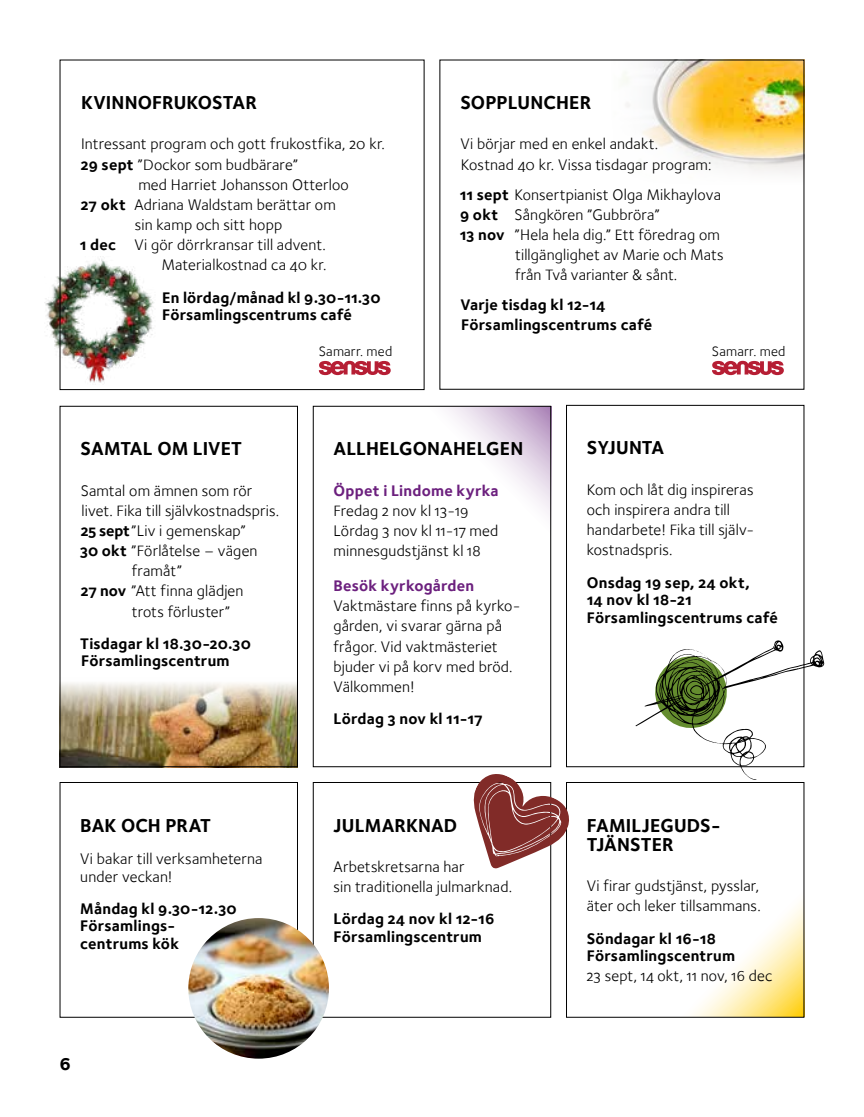
<style>
.page{position:relative;width:864px;height:1117px;background:#fff}
.page>*{position:absolute;margin:0;border:0;box-sizing:border-box;transform-origin:0 0}
.t1{font:19.25px/19.2px "Foundry Sterling Bold OSF";letter-spacing:.005em;color:#000}
.t2{font:800 17.5px "Foundry Sterling";color:#000}
.t3{font:15.75px/20.1px "Foundry Sterling Book OSF";letter-spacing:.01em;color:#000}
.t4{font:15.75px/17.5px "Foundry Sterling Bold OSF";letter-spacing:.015em;color:#000}
.t5{font:15.75px "Foundry Sterling Bold OSF";letter-spacing:.015em;color:#6c207e}
.t6{font:14px "Foundry Sterling Book OSF";letter-spacing:.015em;color:#000}
.s1{font-family:"Foundry Sterling Bold OSF"}
</style>
<div class="page">
<img style="left:44px;top:257px;width:110px;height:127px">
<svg style="left:694px;top:903px;width:108px;height:112px"></svg>
<img style="left:623px;top:62px;width:179px;height:111px">
<svg style="left:447px;top:408px;width:102px;height:106px"></svg>
<img style="left:62px;top:683px;width:234px;height:82px">
<div style="left:60px;top:406px;width:238px;height:361px;border:1px solid #000"></div>
<div style="left:566px;top:781px;width:238px;height:236px;border:1px solid #000"></div>
<svg style="left:635px;top:640px;width:188px;height:140px"></svg>
<div style="left:60px;top:781px;width:238px;height:236px;border:1px solid #000"></div>
<div style="left:566px;top:405px;width:238px;height:362px;border:1px solid #000"></div>
<div style="left:313px;top:781px;width:238px;height:236px;border:1px solid #000"></div>
<div style="left:313px;top:406px;width:238px;height:361px;border:1px solid #000"></div>
<svg style="left:469px;top:774px;width:102px;height:95px"></svg>
<img style="left:188px;top:917px;width:141px;height:141px;border-radius:70px">
<svg style="left:712px;top:361px;width:71px;height:14px"></svg>
<svg style="left:319px;top:361px;width:71px;height:14px"></svg>
<p class="t1" style="left:81px;top:93px;width:177px">KVINNOFRUKOSTAR</p>
<p class="t3" style="left:81px;top:134px;width:305px">Intressant program och gott frukostfika, 20 kr.</p>
<p class="t3" style="left:81px;top:154px;width:218px"><span class="s1">29 sept</span> ”Dockor som budbärare”</p>
<p class="t3" style="left:138px;top:174px;width:212px">med Harriet Johansson Otterloo</p>
<p class="t3" style="left:81px;top:194px;width:256px"><span class="s1">27 okt</span> Adriana Waldstam berättar om</p>
<p class="t3" style="left:135px;top:214px;width:149px">sin kamp och sitt hopp</p>
<p class="t3" style="left:80px;top:235px;width:247px"><span class="s1">1 dec</span> Vi gör dörrkransar till advent.</p>
<p class="t3" style="left:161px;top:255px;width:166px">Materialkostnad ca 40 kr.</p>
<p class="t4" style="left:162px;top:288px;width:220px">En lördag/månad kl 9.30-11.30<br>Församlingscentrums café</p>
<p class="t1" style="left:460px;top:93px;width:132px">SOPPLUNCHER</p>
<p class="t3" style="left:460px;top:134px;width:252px">Vi börjar med en enkel andakt.<br>Kostnad 40 kr. Vissa tisdagar program:</p>
<p class="t3" style="left:459px;top:184px;width:263px"><span class="s1">11 sept</span> Konsertpianist Olga Mikhaylova</p>
<p class="t3" style="left:460px;top:204px;width:201px"><span class="s1">9 okt</span> Sångkören ”Gubbröra”</p>
<p class="t3" style="left:459px;top:224px;width:261px"><span class="s1">13 nov</span> ”Hela hela dig.” Ett föredrag om</p>
<p class="t3" style="left:515px;top:245px;width:210px">tillgänglighet av Marie och Mats</p>
<p class="t3" style="left:515px;top:265px;width:163px">från Två varianter &amp; sånt.</p>
<p class="t4" style="left:460px;top:294px;width:193px;line-height:20.1px">Varje tisdag kl 12-14<br>Församlingscentrums café</p>
<p class="t1" style="left:81px;top:439px;width:163px">SAMTAL OM LIVET</p>
<p class="t3" style="left:81px;top:480px;width:173px">Samtal om ämnen som rör</p>
<p class="t3" style="left:81px;top:500px;width:199px">livet. Fika till självkostnadspris.</p>
<p class="t3" style="left:81px;top:520px;width:166px"><span class="s1">25 sept</span>”Liv i gemenskap”</p>
<p class="t3" style="left:80px;top:540px;width:179px"><span class="s1">30 okt</span> ”Förlåtelse – vägen</p>
<p class="t3" style="left:132px;top:560px;width:51px">framåt”</p>
<p class="t3" style="left:81px;top:581px;width:164px"><span class="s1">27 nov</span> ”Att finna glädjen</p>
<p class="t3" style="left:132px;top:601px;width:100px">trots förluster”</p>
<p class="t4" style="left:80px;top:634px;width:172px">Tisdagar kl 18.30-20.30<br>Församlingscentrum</p>
<p class="t6" style="left:319px;top:343px;width:75px">Samarr. med</p>
<p class="t6" style="left:711px;top:343px;width:75px">Samarr. med</p>
<p class="t1" style="left:333px;top:439px;width:191px">ALLHELGONAHELGEN</p>
<p class="t5" style="left:333px;top:481px;width:166px">Öppet i Lindome kyrka</p>
<p class="t3" style="left:333px;top:500px;width:166px">Fredag 2 nov kl 13-19<br>Lördag 3 nov kl 11-17 med minnesgudstjänst kl 18</p>
<p class="t5" style="left:333px;top:576px;width:142px">Besök kyrkogården</p>
<p class="t3" style="left:333px;top:595px;width:185px">Vaktmästare finns på kyrko&shy;gården, vi svarar gärna på frågor. Vid vaktmästeriet bjuder vi på korv med bröd.<br>Välkommen!</p>
<p class="t4" style="left:333px;top:709px;width:150px">Lördag 3 nov kl 11-17</p>
<p class="t1" style="left:586px;top:438px;width:79px">SYJUNTA</p>
<p class="t3" style="left:586px;top:479px;width:169px">Kom och låt dig inspireras och inspirera andra till handarbete! Fika till själv&shy;kostnadspris.</p>
<p class="t4" style="left:586px;top:573px;width:193px">Onsdag 19 sep, 24 okt,<br>14 nov kl 18-21<br>Församlingscentrums café</p>
<p class="t1" style="left:80px;top:815px;width:132px">BAK OCH PRAT</p>
<p class="t3" style="left:80px;top:849px;width:184px;line-height:17.5px">Vi bakar till verksamheterna under veckan!</p>
<p class="t4" style="left:80px;top:899px;width:158px">Måndag kl 9.30-12.30<br>Församlings&shy;centrums kök</p>
<p class="t2" style="left:60px;top:1052px;width:13px">6</p>
<p class="t1" style="left:333px;top:815px;width:125px">JULMARKNAD</p>
<p class="t3" style="left:333px;top:856px;width:180px">Arbetskretsarna har<br>sin traditionella julmarknad.</p>
<p class="t4" style="left:333px;top:909px;width:162px">Lördag 24 nov kl 12-16<br>Församlingscentrum</p>
<p class="t1" style="left:586px;top:815px;width:135px">FAMILJEGUDS-<br>TJÄNSTER</p>
<p class="t3" style="left:586px;top:875px;width:175px">Vi firar gudstjänst, pysslar, äter och leker tillsammans.</p>
<p class="t4" style="left:586px;top:929px;width:150px">Söndagar kl 16-18<br>Församlingscentrum</p>
<p class="t3" style="left:586px;top:965px;width:187px">23 sept, 14 okt, 11 nov, 16 dec</p>
</div>
